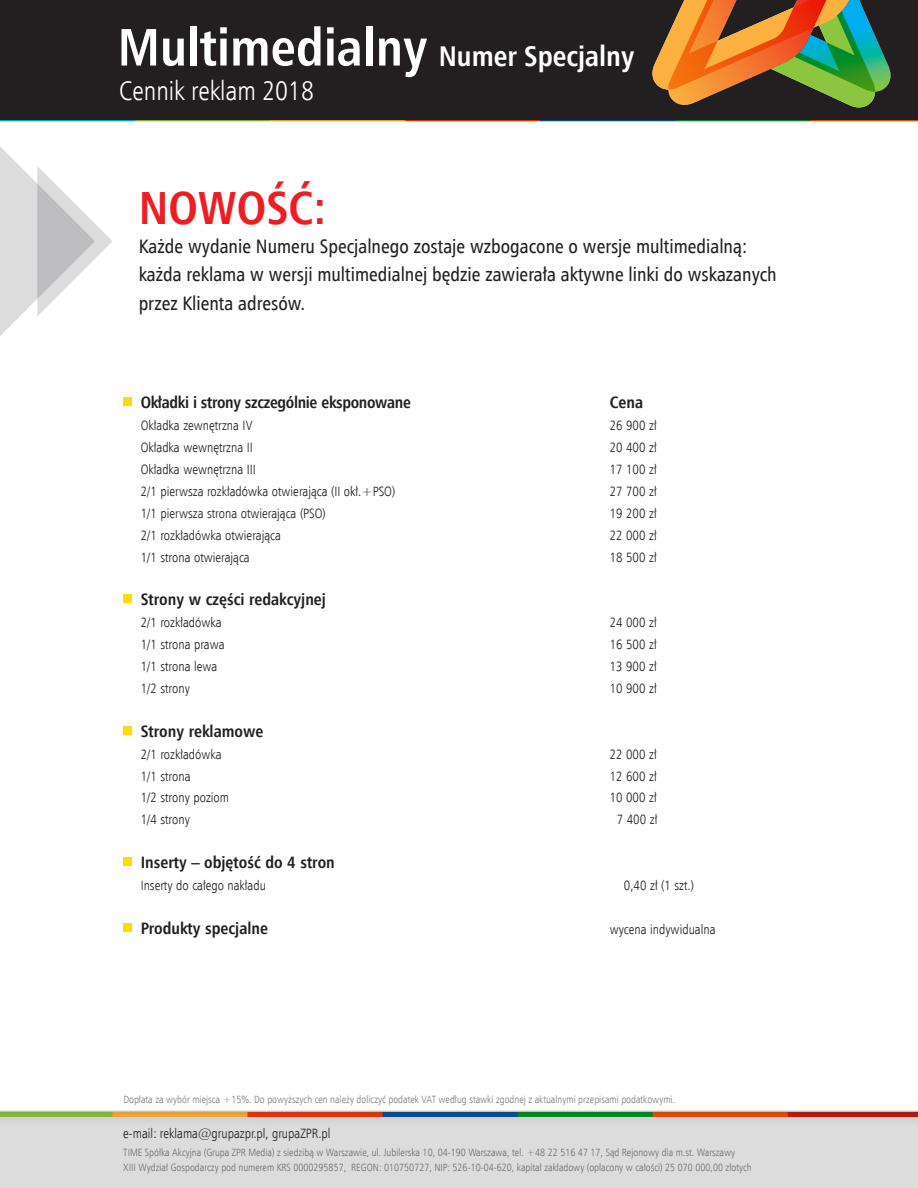
<style>
.page{position:relative;width:918px;height:1188px;background:#231f20}
.page>*{position:absolute;margin:0;border:0;box-sizing:border-box;transform-origin:0 0}
.t1{font:700 46.5px "Humnst 777 Cn EU";color:#ee1d23}
.t2{font:700 28.5px "Humnst 777 Cn EU";color:#fff}
.t3{font:27px "Humnst 777 Lt Cn EU";color:#fff}
.t4{font:19.5px/28.5px "Humnst 777 Cn EU";color:#231f20}
.t5{font:700 16.5px "Humnst 777 Cn EU";color:#231f20}
.t6{font:700 16.5px "Humnst 777 Cn EU";letter-spacing:-.02em;color:#231f20}
.t7{font:13.5px "Humnst 777 Lt Cn EU";color:#231f20}
.t8{font:10.5px/15px "Humnst 777 Lt Cn EU";color:#6c6d70}
.t9{font:10.5px "Humnst 777 Lt Cn EU";color:#7a7c7f}
.s1{font-size:52.5px}
</style>
<div class="page">
<div style="left:0;top:1062px;width:918px;height:126px;background:#dcdcdd"></div>
<svg style="left:653px;top:0;width:238px;height:102px"></svg>
<div style="left:0;top:102px;width:918px;height:1027px;background:#231f20;opacity:.28"></div>
<div style="left:0;top:121px;width:918px;height:990px;background:#fff"></div>
<div style="left:124px;top:398px;width:8px;height:8px;background:#ffdc01"></div>
<div style="left:124px;top:595px;width:8px;height:8px;background:#ffdc01"></div>
<div style="left:124px;top:726px;width:8px;height:9px;background:#ffdc01"></div>
<div style="left:124px;top:858px;width:8px;height:8px;background:#ffdc01"></div>
<div style="left:124px;top:923px;width:8px;height:9px;background:#ffdc01"></div>
<svg style="left:0;top:146px;width:113px;height:190px;background:#e7e7e8"></svg>
<h2 class="t2" style="left:118px;top:38px;width:518px"><span class="s1">Multimedialny</span> Numer Specjalny</h2>
<h3 class="t3" style="left:119px;top:74px;width:196px">Cennik reklam 2018</h3>
<h1 class="t1" style="left:139px;top:179px;width:189px">NOWOŚĆ:</h1>
<h3 class="t4" style="left:139px;top:232px;width:640px">Każde wydanie Numeru Specjalnego zostaje wzbogacone o wersje multimedialną: każda reklama w wersji multimedialnej będzie zawierała aktywne linki do wskazanych przez Klienta adresów.</h3>
<p class="t6" style="left:141px;top:392px;width:272px">Okładki i strony szczególnie eksponowane</p>
<p class="t5" style="left:610px;top:392px;width:35px">Cena</p>
<p class="t7" style="left:141px;top:417px;width:113px">Okładka zewnętrzna IV</p>
<p class="t7" style="left:610px;top:417px;width:49px">26 900 zł</p>
<p class="t7" style="left:141px;top:439px;width:114px">Okładka wewnętrzna II</p>
<p class="t7" style="left:610px;top:439px;width:49px">20 400 zł</p>
<p class="t7" style="left:141px;top:461px;width:117px">Okładka wewnętrzna III</p>
<p class="t7" style="left:610px;top:461px;width:49px">17 100 zł</p>
<p class="t7" style="left:141px;top:483px;width:256px">2/1 pierwsza rozkładówka otwierająca (II okł.+PSO)</p>
<p class="t7" style="left:610px;top:483px;width:49px">27 700 zł</p>
<p class="t7" style="left:141px;top:505px;width:187px">1/1 pierwsza strona otwierająca (PSO)</p>
<p class="t7" style="left:610px;top:505px;width:49px">19 200 zł</p>
<p class="t7" style="left:141px;top:527px;width:142px">2/1 rozkładówka otwierająca</p>
<p class="t7" style="left:610px;top:527px;width:49px">22 000 zł</p>
<p class="t7" style="left:141px;top:549px;width:111px">1/1 strona otwierająca</p>
<p class="t7" style="left:610px;top:549px;width:49px">18 500 zł</p>
<p class="t5" style="left:141px;top:589px;width:187px">Strony w części redakcyjnej</p>
<p class="t7" style="left:141px;top:614px;width:82px">2/1 rozkładówka</p>
<p class="t7" style="left:610px;top:614px;width:49px">24 000 zł</p>
<p class="t7" style="left:141px;top:636px;width:85px">1/1 strona prawa</p>
<p class="t7" style="left:610px;top:636px;width:49px">16 500 zł</p>
<p class="t7" style="left:141px;top:658px;width:78px">1/1 strona lewa</p>
<p class="t7" style="left:610px;top:658px;width:49px">13 900 zł</p>
<p class="t7" style="left:141px;top:680px;width:51px">1/2 strony</p>
<p class="t7" style="left:610px;top:680px;width:49px">10 900 zł</p>
<p class="t5" style="left:141px;top:721px;width:124px">Strony reklamowe</p>
<p class="t7" style="left:141px;top:746px;width:82px">2/1 rozkładówka</p>
<p class="t7" style="left:610px;top:746px;width:49px">22 000 zł</p>
<p class="t7" style="left:141px;top:768px;width:51px">1/1 strona</p>
<p class="t7" style="left:610px;top:768px;width:49px">12 600 zł</p>
<p class="t7" style="left:141px;top:789px;width:90px">1/2 strony poziom</p>
<p class="t7" style="left:610px;top:789px;width:49px">10 000 zł</p>
<p class="t7" style="left:141px;top:811px;width:51px">1/4 strony</p>
<p class="t7" style="left:617px;top:811px;width:42px">7 400 zł</p>
<p class="t5" style="left:141px;top:852px;width:196px">Inserty – objętość do 4 stron</p>
<p class="t7" style="left:141px;top:877px;width:127px">Inserty do całego nakładu</p>
<p class="t7" style="left:624px;top:877px;width:72px">0,40 zł (1 szt.)</p>
<p class="t5" style="left:141px;top:918px;width:129px">Produkty specjalne</p>
<p class="t7" style="left:610px;top:921px;width:107px">wycena indywidualna</p>
<p class="t9" style="left:123px;top:1093px;width:553px">Dopłata za wybór miejsca +15%. Do powyższych cen należy doliczyć podatek VAT według stawki zgodnej z aktualnymi przepisami podatkowymi.</p>
<p class="t7" style="left:123px;top:1125px;width:209px">e-mail: reklama@grupazpr.pl, grupaZPR.pl</p>
<p class="t8" style="left:123px;top:1144px;width:630px">TIME Spółka Akcyjna (Grupa ZPR Media) z siedzibą w Warszawie, ul. Jubilerska 10, 04-190 Warszawa, tel. +48 22 516 47 17, Sąd Rejonowy dla m.st. Warszawy<br>XIII Wydział Gospodarczy pod numerem KRS 0000295857, REGON: 010750727, NIP: 526-10-04-620, kapitał zakładowy (opłacony w całości) 25 070 000,00 złotych</p>
</div>
